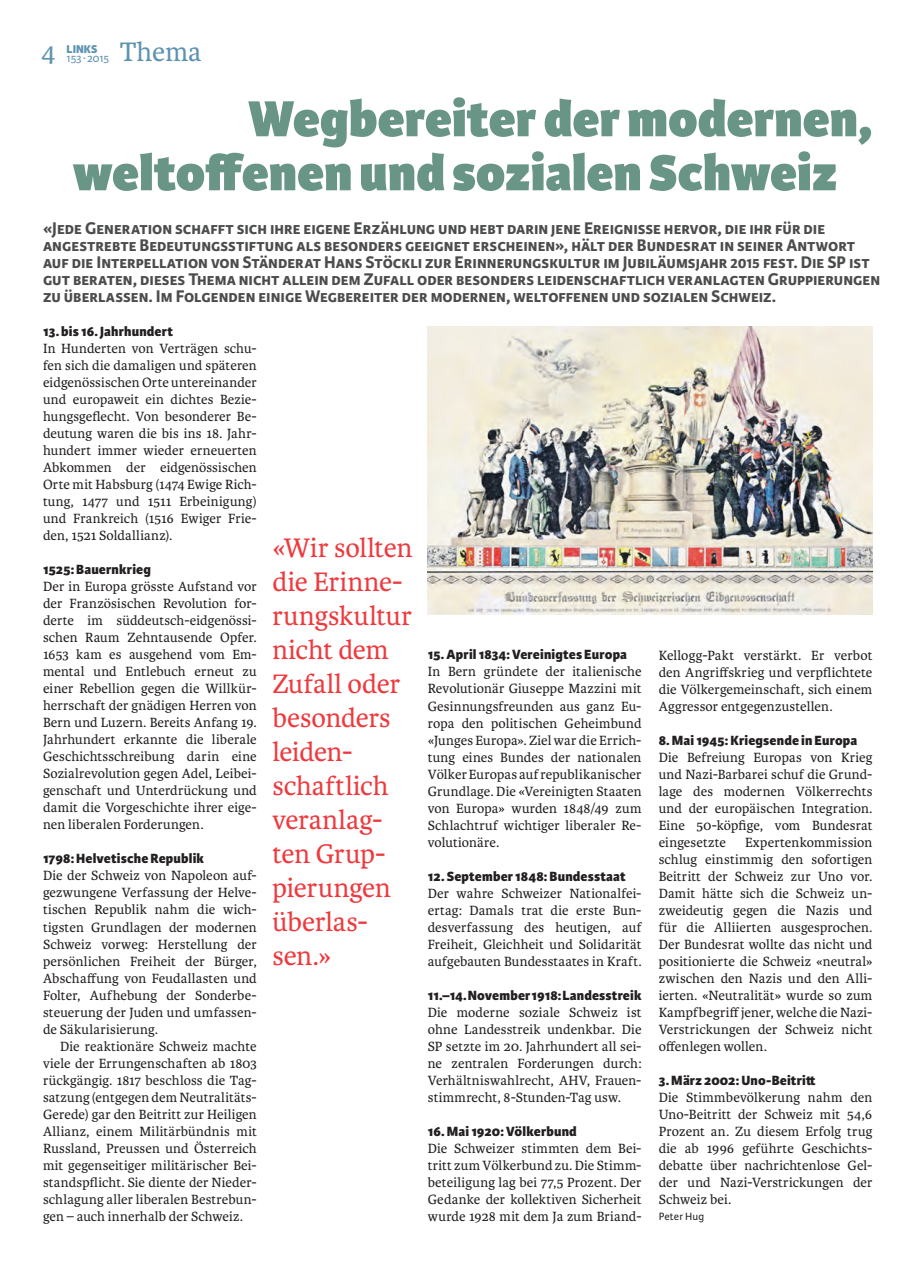
<style>
.page{position:relative;width:915px;height:1263px;background:#fff}
.page>*{position:absolute;margin:0;border:0;box-sizing:border-box;transform-origin:0 0}
.t1{font:800 54px/54px "Karmina Sans";color:#699587}
.t2{font:28.5px/34px "Karmina";letter-spacing:-.005em;color:#ee3a3e}
.t3{font:28.5px "Karmina";color:#5e93b0}
.t4{font:700 18px/17px "Karmina Sans";color:#4b4c4d}
.t5{font:14.25px/17px "Karmina";letter-spacing:.01em;color:#231f20;text-align:justify}
.t6{font:800 14.25px "Karmina Sans";letter-spacing:.01em;color:#231f20}
.t7{font:12px "Karmina Sans";letter-spacing:-.015em;color:#5e93b0}
.t8{font:800 12px "Karmina Sans";color:#5e93b0}
.t9{font:11.25px "Karmina Sans";letter-spacing:.015em;color:#231f20}
</style>
<div class="page">
<img style="left:427px;top:327px;width:444px;height:287px">
<h2 class="t3" style="left:120px;top:36px;width:83px">Thema</h2>
<h1 class="t1" style="left:72px;top:94px;width:801px;text-indent:176px">Wegbereiter der modernen, weltoffenen und sozialen Schweiz</h1>
<h2 class="t3" style="left:41px;top:36px;width:16px">4</h2>
<p class="t8" style="left:67px;top:43px;width:32px">LINKS</p>
<p class="t7" style="left:67px;top:52px;width:44px">153 ∙ 2015</p>
<p class="t4" style="left:43px;top:220px;width:838px">«Jede Generation schafft sich ihre eigene Erzählung und hebt darin jene Ereignisse hervor, die ihr für die angestrebte Bedeutungsstiftung als besonders geeignet erscheinen», hält der Bundesrat in seiner Antwort auf die Interpellation von Ständerat Hans Stöckli zur Erinnerungskultur im Jubiläumsjahr 2015 fest. Die SP ist gut beraten, dieses Thema nicht allein dem Zufall oder besonders leidenschaftlich veranlagten Gruppierungen zu überlassen. Im Folgenden einige Wegbereiter der modernen, weltoffenen und sozialen Schweiz.</p>
<p class="t6" style="left:43px;top:323px;width:131px">13. bis 16. Jahrhundert</p>
<p class="t5" style="left:43px;top:340px;width:215px">In Hunderten von Verträgen schu&shy;fen sich die damaligen und späteren eidgenössischen Orte untereinander und europaweit ein dichtes Bezie&shy;hungsgeflecht. Von besonderer Be&shy;deutung waren die bis ins 18. Jahr&shy;hundert immer wieder erneuerten Abkommen der eidgenössischen Orte mit Habsburg (1474 Ewige Rich&shy;tung, 1477 und 1511 Erbeinigung) und Frankreich (1516 Ewiger Frie&shy;den, 1521 Soldallianz).</p>
<p class="t6" style="left:43px;top:561px;width:109px">1525: Bauernkrieg</p>
<p class="t5" style="left:43px;top:578px;width:215px">Der in Europa grösste Aufstand vor der Französischen Revolution for&shy;derte im süddeutsch-eidgenössi&shy;schen Raum Zehntausende Opfer.<br>1653 kam es ausgehend vom Em&shy;mental und Entlebuch erneut zu einer Rebellion gegen die Willkür&shy;herrschaft der gnädigen Herren von Bern und Luzern. Bereits Anfang 19.<br>Jahrhundert erkannte die liberale Geschichtsschreibung darin eine Sozialrevolution gegen Adel, Leibei&shy;genschaft und Unterdrückung und damit die Vorgeschichte ihrer eige&shy;nen liberalen Forderungen.</p>
<p class="t6" style="left:43px;top:850px;width:162px">1798: Helvetische Republik</p>
<p class="t5" style="left:43px;top:867px;width:215px">Die der Schweiz von Napoleon auf&shy;gezwungene Verfassung der Helve&shy;tischen Republik nahm die wich&shy;tigsten Grundlagen der modernen Schweiz vorweg: Herstellung der persönlichen Freiheit der Bürger, Abschaffung von Feudallasten und Folter, Aufhebung der Sonderbe&shy;steuerung der Juden und umfassen&shy;de Säkularisierung.</p>
<p class="t5" style="left:43px;top:1038px;width:215px;text-indent:17px">Die reaktionäre Schweiz machte viele der Errungenschaften ab 1803 rückgängig. 1817 beschloss die Tag&shy;satzung (entgegen dem Neutralitäts-Gerede) gar den Beitritt zur Heiligen Allianz, einem Militärbündnis mit Russland, Preussen und Österreich mit gegenseitiger militärischer Bei&shy;standspflicht. Sie diente der Nieder&shy;schlagung aller liberalen Bestrebun&shy;gen – auch innerhalb der Schweiz.</p>
<h2 class="t2" style="left:272px;top:531px;width:142px">«Wir sollten die Erinne&shy;rungskultur nicht dem<br>Zufall oder besonders leiden&shy;schaftlich veranlag&shy;ten Grup&shy;pierungen überlas&shy;sen.»</h2>
<p class="t6" style="left:427px;top:646px;width:201px">15. April 1834: Vereinigtes Europa</p>
<p class="t5" style="left:427px;top:663px;width:215px">In Bern gründete der italienische Revolutionär Giuseppe Mazzini mit Gesinnungsfreunden aus ganz Eu&shy;ropa den politischen Geheimbund «Junges Europa». Ziel war die Errich&shy;tung eines Bundes der nationalen Völker Europas auf republikanischer Grundlage. Die «Vereinigten Staaten von Europa» wurden 1848/49 zum Schlachtruf wichtiger liberaler Re&shy;volutionäre.</p>
<p class="t6" style="left:427px;top:868px;width:199px">12. September 1848: Bundesstaat</p>
<p class="t5" style="left:427px;top:885px;width:215px">Der wahre Schweizer Nationalfei&shy;ertag: Damals trat die erste Bun&shy;desverfassung des heutigen, auf Freiheit, Gleichheit und Solidarität aufgebauten Bundesstaates in Kraft.</p>
<p class="t6" style="left:427px;top:987px;width:215px">11.–14.November 1918: Landesstreik</p>
<p class="t5" style="left:427px;top:1004px;width:215px">Die moderne soziale Schweiz ist ohne Landesstreik undenkbar. Die SP setzte im 20. Jahrhundert all sei&shy;ne zentralen Forderungen durch:<br>Verhältniswahlrecht, AHV, Frauen&shy;stimmrecht, 8-Stunden-Tag usw.</p>
<p class="t6" style="left:427px;top:1123px;width:150px">16. Mai 1920: Völkerbund</p>
<p class="t5" style="left:427px;top:1140px;width:215px">Die Schweizer stimmten dem Bei&shy;tritt zum Völkerbund zu. Die Stimm&shy;beteiligung lag bei 77,5 Prozent. Der Gedanke der kollektiven Sicherheit wurde 1928 mit dem Ja zum Briand-</p>
<p class="t5" style="left:658px;top:647px;width:215px">Kellogg-Pakt verstärkt. Er verbot den Angriffskrieg und verpflichtete die Völkergemeinschaft, sich einem Aggressor entgegenzustellen.</p>
<p class="t6" style="left:658px;top:732px;width:200px">8. Mai 1945: Kriegsende in Europa</p>
<p class="t5" style="left:658px;top:749px;width:215px">Die Befreiung Europas von Krieg und Nazi-Barbarei schuf die Grund&shy;lage des modernen Völkerrechts und der europäischen Integration.<br>Eine 50-köpfige, vom Bundesrat eingesetzte</p>
<p class="t5" style="left:658px;top:834px;width:215px;text-indent:86px">Expertenkommission schlug einstimmig den sofortigen Beitritt der Schweiz zur Uno vor.<br>Damit hätte sich die Schweiz un&shy;zweideutig gegen die Nazis und für die Alliierten ausgesprochen.<br>Der Bundesrat wollte das nicht und positionierte die Schweiz «neutral» zwischen den Nazis und den Alli&shy;ierten. «Neutralität» wurde so zum Kampfbegriff jener, welche die Nazi-Verstrickungen der Schweiz nicht offenlegen wollen.</p>
<p class="t6" style="left:658px;top:1072px;width:158px">3. März 2002: Uno-Beitritt</p>
<p class="t5" style="left:658px;top:1089px;width:215px">Die Stimmbevölkerung nahm den Uno-Beitritt der Schweiz mit 54,6<br>Prozent an. Zu diesem Erfolg trug die ab 1996 geführte Geschichts&shy;debatte über nachrichtenlose Gel&shy;der und Nazi-Verstrickungen der Schweiz bei.</p>
<p class="t9" style="left:658px;top:1210px;width:47px">Peter Hug</p>
</div>
